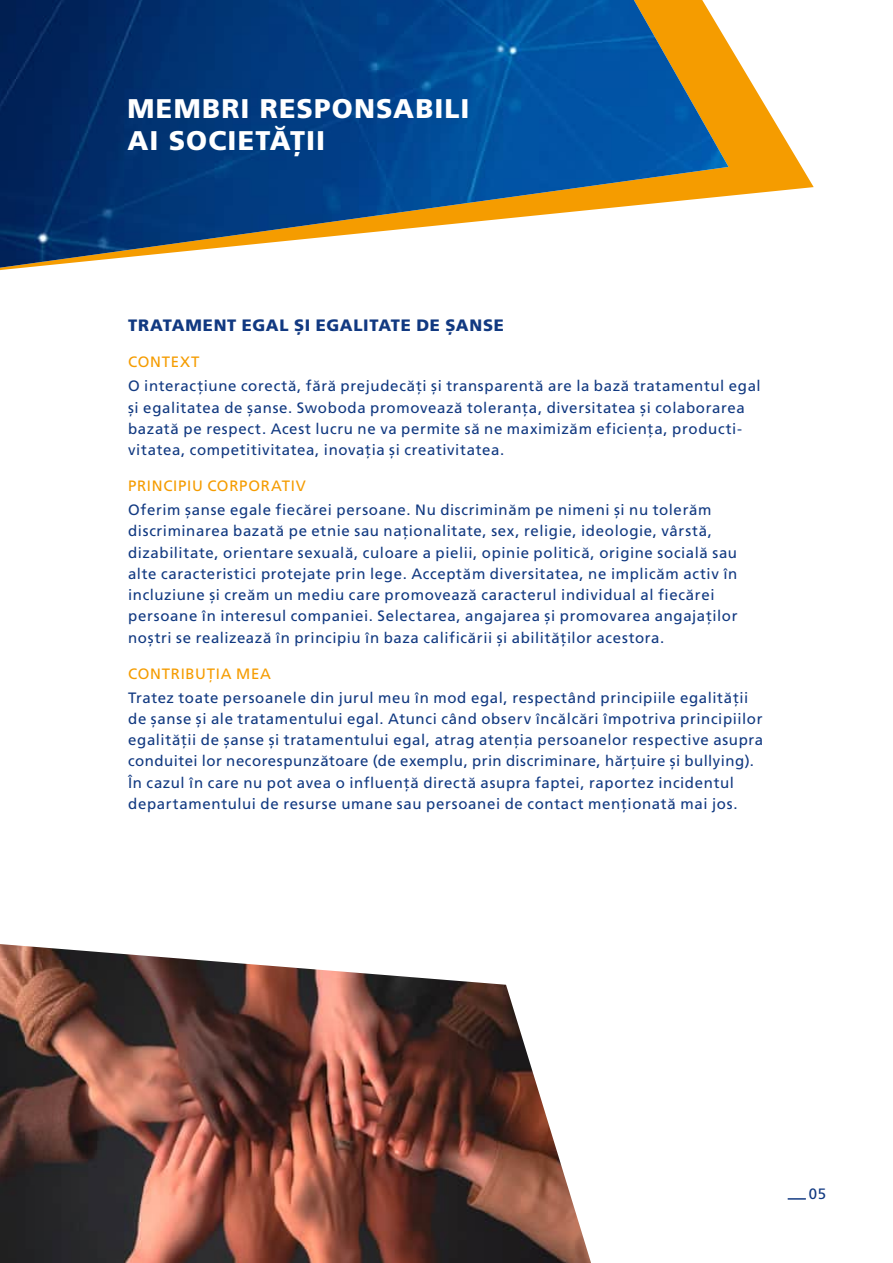
<style>
.page{position:relative;width:893px;height:1263px;background:#fff}
.page>*{position:absolute;margin:0;border:0;box-sizing:border-box;transform-origin:0 0}
.t1{font:900 27px/32.4px "Frutiger LT Pro";letter-spacing:.04em;color:#fff}
.t2{font:900 16.5px "Frutiger LT Pro";letter-spacing:.045em;color:#113981}
.t3{font:15px/21.3px "Frutiger LT Pro";letter-spacing:.04em;color:#113981}
.t4{font:15px "Frutiger LT Pro";letter-spacing:.05em;color:#f59c00}
</style>
<div class="page">
<svg style="left:788px;top:1198px;width:18px;height:1px"></svg>
<svg style="left:0;top:45px;width:814px;height:225px"></svg>
<img style="left:0;top:0;width:729px;height:268px">
<img style="left:0;top:944px;width:591px;height:319px">
<h1 class="t1" style="left:128px;top:92px;width:343px">MEMBRI RESPONSABILI<br>AI SOCIETĂȚII</h1>
<p class="t2" style="left:128px;top:316px;width:377px">TRATAMENT EGAL ȘI EGALITATE DE ȘANSE</p>
<p class="t4" style="left:128px;top:353px;width:73px">CONTEXT</p>
<p class="t3" style="left:128px;top:375px;width:634px">O interacțiune corectă, fără prejudecăți și transparentă are la bază tratamentul egal și egalitatea de șanse. Swoboda promovează toleranța, diversitatea și colaborarea bazată pe respect. Acest lucru ne va permite să ne maximizăm eficiența, producti&shy;vitatea, competitivitatea, inovația și creativitatea.</p>
<p class="t4" style="left:128px;top:477px;width:179px">PRINCIPIU CORPORATIV</p>
<p class="t3" style="left:128px;top:499px;width:611px">Oferim șanse egale fiecărei persoane. Nu discriminăm pe nimeni și nu tolerăm discriminarea bazată pe etnie sau naționalitate, sex, religie, ideologie, vârstă, dizabilitate, orientare sexuală, culoare a pielii, opinie politică, origine socială sau alte caracteristici protejate prin lege. Acceptăm diversitatea, ne implicăm activ în incluziune și creăm un mediu care promovează caracterul individual al fiecărei persoane în interesul companiei. Selectarea, angajarea și promovarea angajaților noștri se realizează în principiu în baza calificării și abilităților acestora.</p>
<p class="t4" style="left:128px;top:665px;width:145px">CONTRIBUȚIA MEA</p>
<p class="t3" style="left:128px;top:687px;width:637px">Tratez toate persoanele din jurul meu în mod egal, respectând principiile egalității de șanse și ale tratamentului egal. Atunci când observ încălcări împotriva principiilor egalității de șanse și tratamentului egal, atrag atenția persoanelor respective asupra conduitei lor necorespunzătoare (de exemplu, prin discriminare, hărțuire și bullying).<br>În cazul în care nu pot avea o influență directă asupra faptei, raportez incidentul departamentului de resurse umane sau persoanei de contact menționată mai jos.</p>
<p class="t3" style="left:809px;top:1183px;width:19px">05</p>
</div>
